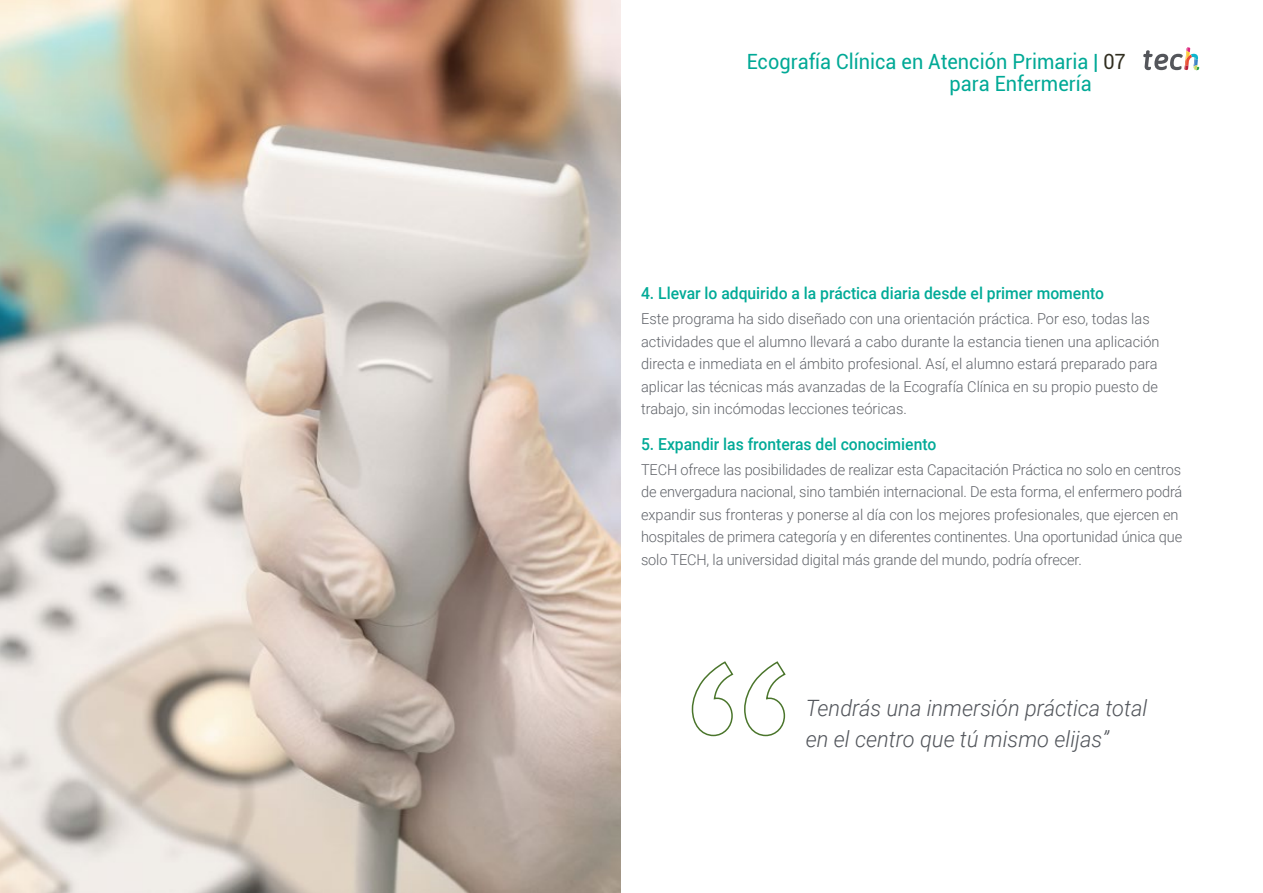
<style>
.page{position:relative;width:1263px;height:893px;background:#fff}
.page>*{position:absolute;margin:0;border:0;box-sizing:border-box;transform-origin:0 0}
.t1{font:italic 300 22.5px/31.5px "Roboto";color:#52555b}
.t2{font:21px/22.5px "Roboto";color:#00a996;scale:.95 1}
.t3{font:500 16.5px "Roboto";color:#00aa97;scale:.95 1}
.t4{font:300 15px/22.5px "Roboto";color:#61646a}
.s1{color:#00a997}
.s2{color:#312e20}
</style>
<div class="page">
<svg style="left:691px;top:661px;width:95px;height:76px"></svg>
<img style="left:0;top:0;width:621px;height:893px">
<svg style="left:1143px;top:47px;width:56px;height:24px"></svg>
<h2 class="t2" style="left:950px;top:49px;width:187px;text-indent:-203px">Ecografía Clínica en Atención Primaria <span class="s1">|</span> <span class="s2">07 </span>para Enfermería</h2>
<p class="t3" style="left:641px;top:282px;width:489px">4. Llevar lo adquirido a la práctica diaria desde el primer momento</p>
<p class="t4" style="left:641px;top:307px;width:520px">Este programa ha sido diseñado con una orientación práctica. Por eso, todas las actividades que el alumno llevará a cabo durante la estancia tienen una aplicación directa e inmediata en el ámbito profesional. Así, el alumno estará preparado para aplicar las técnicas más avanzadas de la Ecografía Clínica en su propio puesto de trabajo, sin incómodas lecciones teóricas.</p>
<p class="t3" style="left:641px;top:433px;width:312px">5. Expandir las fronteras del conocimiento</p>
<p class="t4" style="left:641px;top:458px;width:543px">TECH ofrece las posibilidades de realizar esta Capacitación Práctica no solo en centros de envergadura nacional, sino también internacional. De esta forma, el enfermero podrá expandir sus fronteras y ponerse al día con los mejores profesionales, que ejercen en hospitales de primera categoría y en diferentes continentes. Una oportunidad única que solo TECH, la universidad digital más grande del mundo, podría ofrecer.</p>
<h1 class="t1" style="left:806px;top:691px;width:343px">Tendrás una inmersión práctica total en el centro que tú mismo elijas”</h1>
</div>
